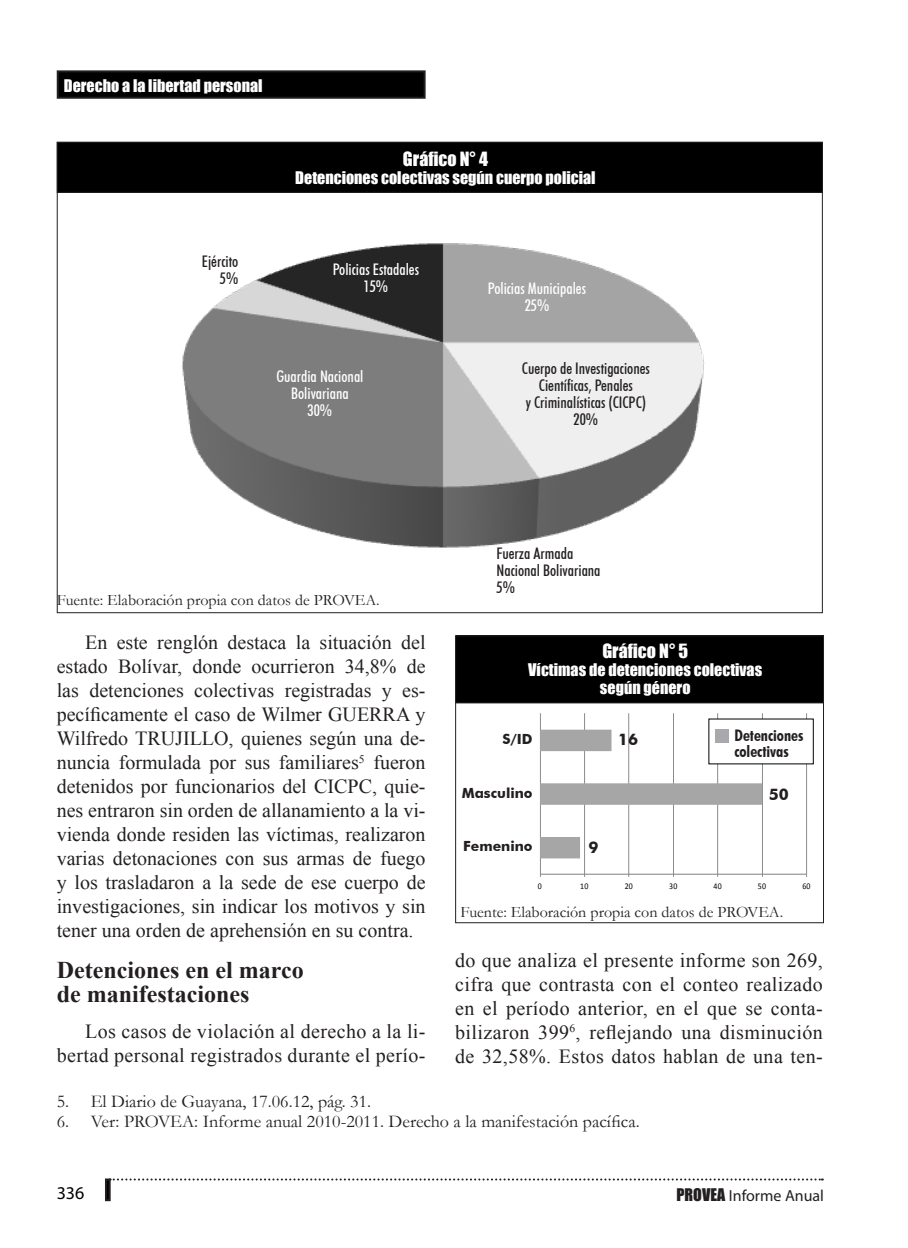
<style>
.page{position:relative;width:908px;height:1248px;background:#fff}
.page>*{position:absolute;margin:0;border:0;box-sizing:border-box;transform-origin:0 0}
.intertítulo_1{font:700 24px/24px "Times New Roman";color:#231f20}
.Párrafo{font:20px/24px "Times New Roman";letter-spacing:.02em;color:#231f20;text-align:justify}
.Pie_de_página{font:18px "Garamond";color:#231f20}
.Tabla_Subtítulos{font:18px "Impact";color:#fff}
.t1{font:18px "Myriad Pro";color:#000}
.Tabla_Subtítulos-2{font:500 condensed 16px/17px "Futura BT";color:#231f20;text-align:center}
.Tabla_título{font:16px/18px "Impact";color:#fff;text-align:center}
.Fuente{font:16px "Garamond";color:#231f20}
.Tabla_Subtítulos-3{font:500 condensed 16px/17px "Futura BT";color:#fff;text-align:center}
.Tabla{font:700 condensed 16px/16px "Futura BT";color:#231f20}
.t2{font:16px "Myriad Pro";color:#231f20}
.Tabla-2{font:700 16px "Futura BT";color:#231f20}
.Tabla-3{font:700 14px "Futura BT";color:#231f20}
.t3{font:8.8px "Calibri";letter-spacing:.03em;color:#000;scale:.9 1}
.s1{font-family:"Impact"}
</style>
<div class="page">
<div style="left:58px;top:71px;width:366px;height:27px;background:#000"></div>
<div style="left:57px;top:70px;width:368px;height:29px;border:2px solid #231f20"></div>
<svg style="left:111px;top:1178px;width:711px;height:2px"></svg>
<div style="left:105px;top:1178px;width:6px;height:22px;border:2px solid #231f20"></div>
<hr style="left:540px;top:713px;width:1px;height:161px;background:#868686">
<hr style="left:584px;top:713px;width:1px;height:161px;background:#868686">
<hr style="left:628px;top:713px;width:1px;height:161px;background:#868686">
<hr style="left:672px;top:713px;width:1px;height:161px;background:#868686">
<hr style="left:717px;top:713px;width:1px;height:161px;background:#868686">
<hr style="left:761px;top:713px;width:1px;height:161px;background:#868686">
<hr style="left:805px;top:713px;width:1px;height:161px;background:#868686">
<svg style="left:540px;top:729px;width:221px;height:129px"></svg>
<hr style="left:540px;top:873px;width:266px;height:1px;background:#868686">
<div style="left:455px;top:635px;width:368px;height:67px;background:#000"></div>
<div style="left:455px;top:635px;width:368px;height:68px;border:1px solid #231f20"></div>
<div style="left:708px;top:718px;width:105px;height:46px;background:#fff"></div>
<div style="left:714px;top:729px;width:14px;height:13px;background:#a8a9ad"></div>
<div style="left:57px;top:142px;width:765px;height:50px;background:#000"></div>
<div style="left:57px;top:142px;width:765px;height:51px;border:1px solid #231f20"></div>
<img style="left:181px;top:243px;width:524px;height:305px">
<p class="Tabla_título" style="left:64px;top:76px;width:200px">Derecho a la libertad personal</p>
<p class="Tabla_Subtítulos" style="left:403px;top:145px;width:86px">Gráfico N° 4</p>
<p class="Tabla_título" style="left:295px;top:168px;width:302px">Detenciones colectivas según cuerpo policial</p>
<p class="Tabla_Subtítulos-2" style="left:202px;top:253px;width:38px;text-align:right">Ejército<br>5%</p>
<p class="Tabla_Subtítulos-3" style="left:333px;top:260px;width:88px">Policias Estadales<br>15%</p>
<p class="Tabla_Subtítulos-3" style="left:276px;top:368px;width:89px">Guardia Nacional<br>Bolivariana<br>30%</p>
<p class="Tabla_Subtítulos-3" style="left:487px;top:280px;width:100px">Policias Municipales<br>25%</p>
<p class="Tabla_Subtítulos-2" style="left:521px;top:359px;width:129px">Cuerpo de Investigaciones<br>Científicas, Penales<br>y Criminalísticas (CICPC)<br>20%</p>
<p class="Fuente" style="left:57px;top:589px;width:324px">Fuente: Elaboración propia con datos de PROVEA.</p>
<p class="Tabla_Subtítulos-2" style="left:496px;top:545px;width:105px;text-align:left">Fuerza Armada<br>Nacional Bolivariana<br>5%</p>
<p class="Párrafo" style="left:57px;top:630px;width:370px;text-indent:28px">En este renglón destaca la situación del estado Bolívar, donde ocurrieron 34,8% de las detenciones colectivas registradas y es&shy;pecíficamente el caso de Wilmer GUERRA y Wilfredo TRUJILLO, quienes según una de&shy;nuncia formulada por sus familiares<sup>5</sup> fueron detenidos por funcionarios del CICPC, quie&shy;nes entraron sin orden de allanamiento a la vi&shy;vienda donde residen las víctimas, realizaron varias detonaciones con sus armas de fuego y los trasladaron a la sede de ese cuerpo de investigaciones, sin indicar los motivos y sin tener una orden de aprehensión en su contra.</p>
<p class="intertítulo_1" style="left:57px;top:957px;width:248px">Detenciones en el marco de manifestaciones</p>
<p class="Párrafo" style="left:57px;top:1018px;width:370px;text-align:right">Los casos de violación al derecho a la li&shy;bertad personal registrados durante el perío-</p>
<p class="Pie_de_página" style="left:57px;top:1089px;width:316px">5. El Diario de Guayana, 17.06.12, pág. 31.</p>
<p class="Pie_de_página" style="left:57px;top:1109px;width:584px">6. Ver: PROVEA: Informe anual 2010-2011. Derecho a la manifestación pacífica.</p>
<p class="Tabla_Subtítulos" style="left:602px;top:637px;width:87px">Gráfico N° 5</p>
<p class="Tabla_título" style="left:528px;top:660px;width:235px">Víctimas de detenciones colectivas según género</p>
<p class="Tabla-2" style="left:618px;top:729px;width:21px">16</p>
<p class="Tabla" style="left:734px;top:727px;width:70px">Detenciones colectivas</p>
<p class="Tabla-3" style="left:502px;top:730px;width:32px">S/ID</p>
<p class="Tabla-3" style="left:461px;top:784px;width:72px">Masculino</p>
<p class="Tabla-2" style="left:768px;top:784px;width:21px">50</p>
<p class="Tabla-3" style="left:463px;top:837px;width:71px">Femenino</p>
<p class="Tabla-2" style="left:588px;top:837px;width:11px">9</p>
<p class="t3" style="left:537px;top:880px;width:6px">0</p>
<p class="t3" style="left:580px;top:880px;width:11px">10</p>
<p class="t3" style="left:624px;top:880px;width:11px">20</p>
<p class="t3" style="left:668px;top:880px;width:11px">30</p>
<p class="t3" style="left:713px;top:880px;width:11px">40</p>
<p class="t3" style="left:757px;top:880px;width:11px">50</p>
<p class="t3" style="left:802px;top:880px;width:11px">60</p>
<p class="Fuente" style="left:460px;top:901px;width:324px">Fuente: Elaboración propia con datos de PROVEA.</p>
<p class="Párrafo" style="left:455px;top:947px;width:369px">do que analiza el presente informe son 269, cifra que contrasta con el conteo realizado en el período anterior, en el que se conta&shy;bilizaron 399<sup>6</sup>, reflejando una disminución de 32,58%. Estos datos hablan de una ten-</p>
<p class="t1" style="left:57px;top:1181px;width:29px">336</p>
<p class="t2" style="left:676px;top:1185px;width:149px"><span class="s1">PROVEA</span> Informe Anual</p>
</div>
